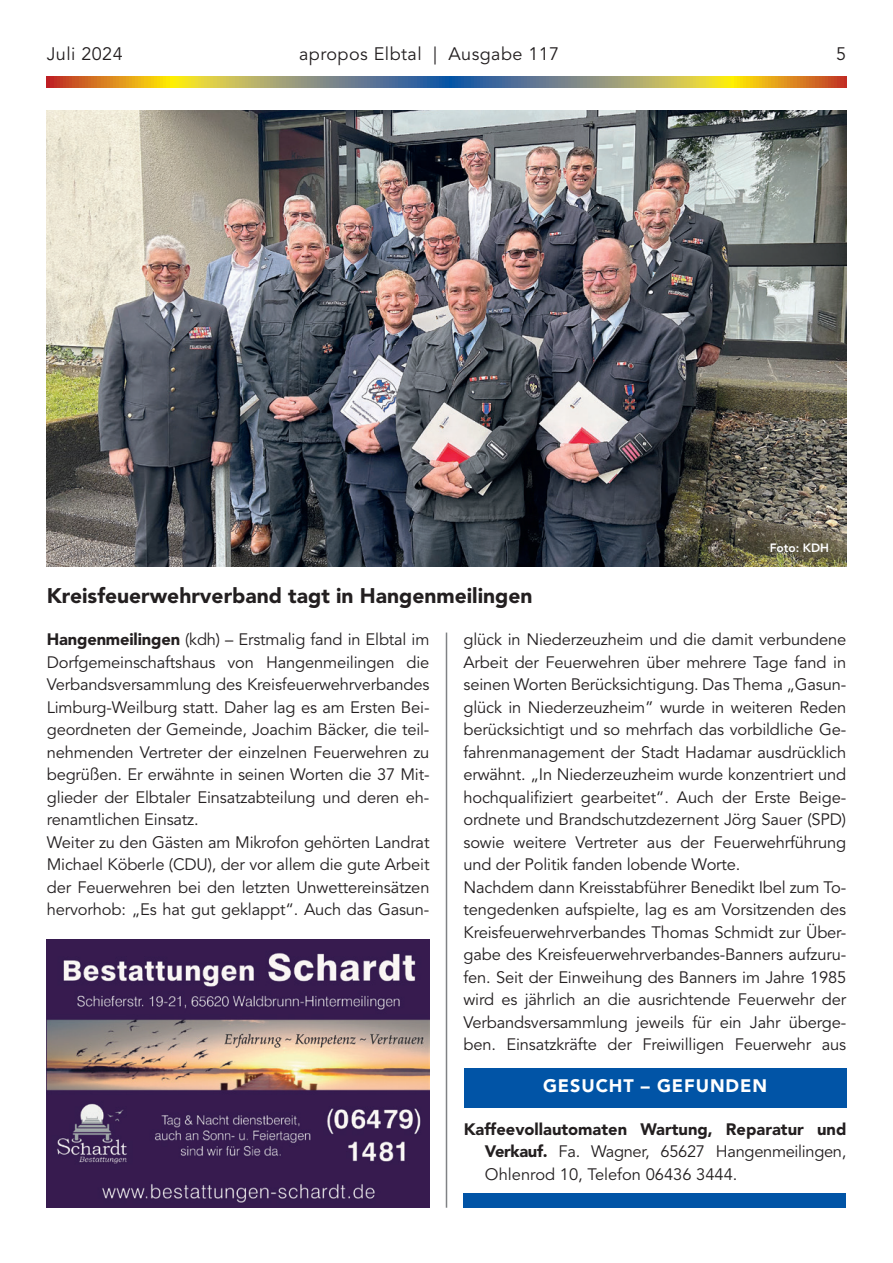
<style>
.page{position:relative;width:893px;height:1263px;background:#fff}
.page>*{position:absolute;margin:0;border:0;box-sizing:border-box;transform-origin:0 0}
.t1{font:900 21px "Avenir LT Std";color:#231f20}
.t2{font:18px "Avenir LT Std";letter-spacing:.025em;color:#231f20}
.t3{font:900 18px "Avenir LT Std";letter-spacing:.05em;color:#fff}
.t4{font:16.5px/22.5px "Avenir LT Std";letter-spacing:-.01em;color:#231f20}
.t5{font:800 12px "Avenir LT Std";color:#fff}
.s1{font-weight:900}
</style>
<div class="page">
<svg style="left:47px;top:77px;width:799px;height:10px;background:#a3935b"></svg>
<hr style="left:446px;top:632px;width:1px;height:576px;background:#808285">
<img style="left:47px;top:111px;width:799px;height:455px">
<img style="left:47px;top:940px;width:382px;height:268px">
<div style="left:464px;top:1068px;width:382px;height:39px;background:#0154a6"></div>
<div style="left:463px;top:1193px;width:383px;height:15px;background:#0154a6"></div>
<p class="t2" style="left:47px;top:44px;width:77px">Juli 2024</p>
<p class="t2" style="left:299px;top:44px;width:262px">apropos Elbtal | Ausgabe 117</p>
<p class="t2" style="left:836px;top:44px;width:12px">5</p>
<p class="t5" style="left:770px;top:541px;width:61px">Foto: KDH</p>
<p class="t1" style="left:47px;top:583px;width:487px">Kreisfeuerwehrverband tagt in Hangenmeilingen</p>
<p class="t4" style="left:47px;top:628px;width:384px"><span class="s1">Hangenmeilingen</span> (kdh) – Erstmalig fand in Elbtal im Dorfgemeinschaftshaus von Hangenmeilingen die Verbandsversammlung des Kreisfeuerwehrverbandes Limburg-Weilburg statt. Daher lag es am Ersten Bei&shy;geordneten der Gemeinde, Joachim Bäcker, die teil&shy;nehmenden Vertreter der einzelnen Feuerwehren zu begrüßen. Er erwähnte in seinen Worten die 37 Mit&shy;glieder der Elbtaler Einsatzabteilung und deren eh&shy;renamtlichen Einsatz.<br>Weiter zu den Gästen am Mikrofon gehörten Landrat Michael Köberle (CDU), der vor allem die gute Arbeit der Feuerwehren bei den letzten Unwettereinsätzen hervorhob: „Es hat gut geklappt“. Auch das Gasun-</p>
<p class="t4" style="left:463px;top:629px;width:384px">glück in Niederzeuzheim und die damit verbundene Arbeit der Feuerwehren über mehrere Tage fand in seinen Worten Berücksichtigung. Das Thema „Gasun&shy;glück in Niederzeuzheim” wurde in weiteren Reden berücksichtigt und so mehrfach das vorbildliche Ge&shy;fahrenmanagement der Stadt Hadamar ausdrücklich erwähnt. „In Niederzeuzheim wurde konzentriert und hochqualifiziert gearbeitet“. Auch der Erste Beige&shy;ordnete und Brandschutzdezernent Jörg Sauer (SPD) sowie weitere Vertreter aus der Feuerwehrführung und der Politik fanden lobende Worte.<br>Nachdem dann Kreisstabführer Benedikt Ibel zum To&shy;tengedenken aufspielte, lag es am Vorsitzenden des Kreisfeuerwehrverbandes Thomas Schmidt zur Über&shy;gabe des Kreisfeuerwehrverbandes-Banners aufzuru&shy;fen. Seit der Einweihung des Banners im Jahre 1985 wird es jährlich an die ausrichtende Feuerwehr der Verbandsversammlung jeweils für ein Jahr überge&shy;ben. Einsatzkräfte der Freiwilligen Feuerwehr aus</p>
<p class="t3" style="left:543px;top:1075px;width:225px">GESUCHT – GEFUNDEN</p>
<p class="t4" style="left:485px;top:1118px;width:363px;text-align:justify;text-indent:-21px"><span class="s1">Kaffeevollautomaten Wartung, Reparatur und Verkauf.</span> Fa. Wagner, 65627 Hangenmeilingen, Ohlenrod 10, Telefon 06436 3444.</p>
</div>
